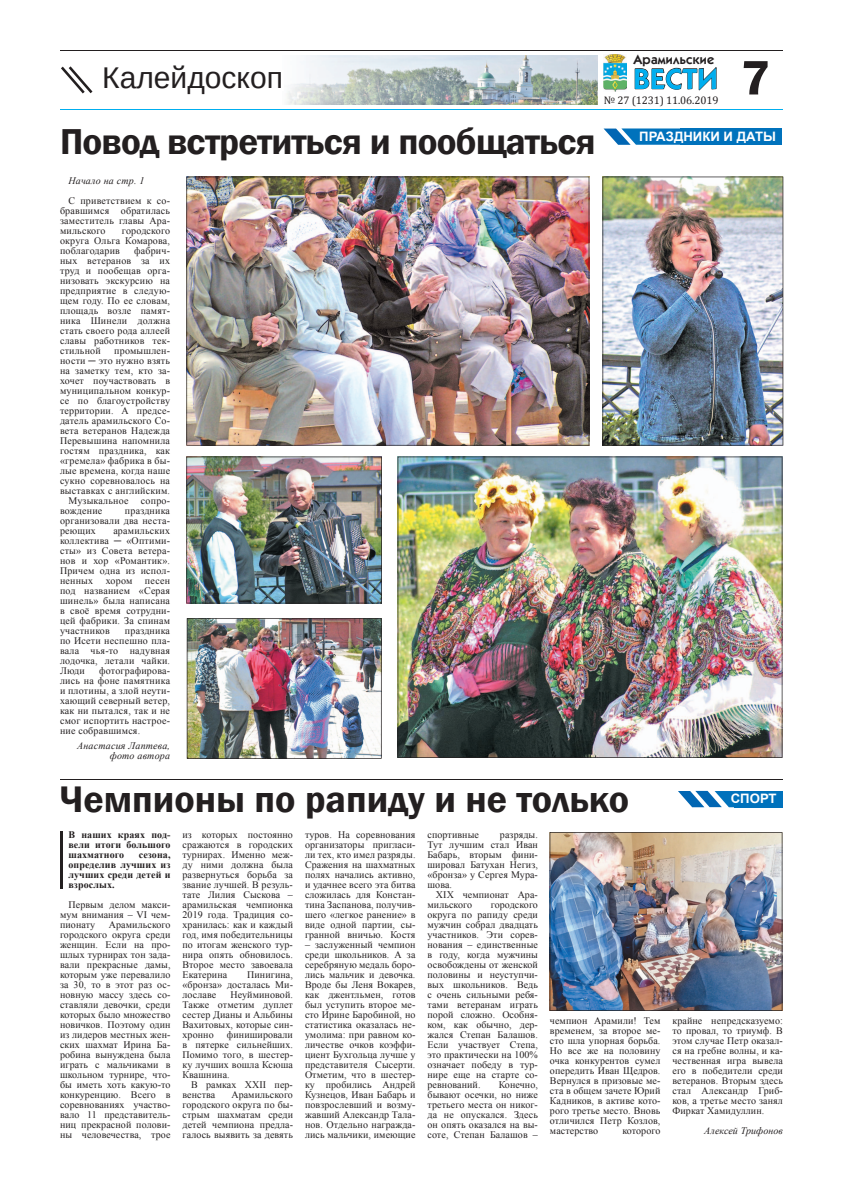
<style>
.page{position:relative;width:842px;height:1191px;background:#fff}
.page>*{position:absolute;margin:0;border:0;box-sizing:border-box;transform-origin:0 0}
.t1{font:600 50px "Franklin Gothic";color:#231f20}
.t2{font:600 38px "Franklin Gothic";color:#231f20}
.t3{font:600 37px "Franklin Gothic";letter-spacing:-.02em;color:#231f20}
.t4{font:30px "Arimo";color:#231f20}
.t5{font:600 29.1px "Kabel C";color:#00aeef}
.t6{font:600 13.2px "Kabel C";letter-spacing:.02em;color:#231f20}
.t7{font:700 13px "Arial";color:#fff}
.t8{font:11px "Cambria";letter-spacing:-.01em;color:#231f20}
.t9{font:10px/10px "Times New Roman";letter-spacing:.01em;color:#231f20;text-align:justify}
.t10{font:700 10px/10px "Times New Roman";letter-spacing:.01em;color:#231f20;text-align:justify}
.t11{font:italic 10px/10px "Times New Roman";letter-spacing:.02em;color:#231f20;text-align:right}
</style>
<div class="page">
<hr style="left:60px;top:109px;width:722px;height:1px;background:#00aeef">
<svg style="left:634px;top:67px;width:83px;height:24px"></svg>
<img style="left:604px;top:55px;width:22px;height:36px">
<img style="left:287px;top:55px;width:311px;height:49px">
<svg style="left:61px;top:66px;width:31px;height:27px"></svg>
<hr style="left:60px;top:51px;width:722px;height:1px;background:#231f20">
<hr style="left:60px;top:831px;width:3px;height:58px;background:#231f20">
<hr style="left:60px;top:779px;width:723px;height:1px;background:#231f20">
<div style="left:734px;top:791px;width:49px;height:16px;background:#0072bc"></div>
<svg style="left:678px;top:791px;width:56px;height:16px"></svg>
<div style="left:680px;top:128px;width:102px;height:17px;background:#0072bc"></div>
<svg style="left:603px;top:128px;width:77px;height:17px"></svg>
<img style="left:550px;top:832px;width:232px;height:179px">
<img style="left:186px;top:177px;width:403px;height:268px">
<img style="left:602px;top:177px;width:181px;height:268px">
<img style="left:398px;top:456px;width:384px;height:302px">
<img style="left:186px;top:456px;width:196px;height:147px">
<img style="left:187px;top:618px;width:195px;height:140px">
<h3 class="t6" style="left:633px;top:52px;width:82px">арамильские</h3>
<h3 class="t4" style="left:102px;top:59px;width:182px">Калейдоскоп</h3>
<h1 class="t1" style="left:741px;top:47px;width:31px">7</h1>
<h3 class="t5" style="left:633px;top:62px;width:86px">веСТИ</h3>
<p class="t8" style="left:604px;top:94px;width:116px">№ 27 (1231) 11.06.2019</p>
<h3 class="t3" style="left:60px;top:118px;width:537px">Повод встретиться и пообщаться</h3>
<h3 class="t7" style="left:639px;top:128px;width:138px">Праздники и даты</h3>
<p class="t11" style="left:69px;top:175px;width:77px">Начало на стр. 1</p>
<p class="t9" style="left:60px;top:195px;width:112px;text-indent:8px">С приветствием к со&shy;бравшимся обратилась заместитель главы Ара&shy;мильского</p>
<p class="t9" style="left:60px;top:225px;width:112px;text-indent:62px">городского округа Ольга Комарова, поблагодарив</p>
<p class="t9" style="left:60px;top:245px;width:112px;text-indent:74px">фабрич&shy;ных ветеранов за их труд и пообещав орга&shy;низовать экскурсию на предприятие в следую&shy;щем году. По ее словам, площадь возле памят&shy;ника Шинели должна стать своего рода аллеей славы работников тек&shy;стильной</p>
<p class="t9" style="left:114px;top:345px;width:57px">промышлен-</p>
<p class="t9" style="left:60px;top:355px;width:112px">ности ─ это нужно взять</p>
<p class="t9" style="left:60px;top:365px;width:112px">на заметку тем, кто за-</p>
<p class="t9" style="left:60px;top:375px;width:112px">хочет поучаствовать в</p>
<p class="t9" style="left:60px;top:385px;width:112px">муниципальном конкур-</p>
<p class="t9" style="left:60px;top:395px;width:112px">се по благоустройству</p>
<p class="t9" style="left:60px;top:405px;width:112px">территории. А предсе-</p>
<p class="t9" style="left:60px;top:415px;width:112px">датель арамильского Со-</p>
<p class="t9" style="left:60px;top:425px;width:112px">вета ветеранов Надежда</p>
<p class="t9" style="left:60px;top:435px;width:112px">Перевышина напомнила</p>
<p class="t9" style="left:60px;top:445px;width:112px">гостям праздника, как</p>
<p class="t9" style="left:60px;top:455px;width:112px">«гремела» фабрика в бы-</p>
<p class="t9" style="left:60px;top:465px;width:112px">лые времена, когда наше</p>
<p class="t9" style="left:60px;top:475px;width:112px">сукно соревновалось на</p>
<p class="t9" style="left:60px;top:485px;width:112px">выставках с английским.</p>
<p class="t9" style="left:69px;top:495px;width:103px">Музыкальное сопро-</p>
<p class="t9" style="left:60px;top:505px;width:44px">вождение</p>
<p class="t9" style="left:60px;top:505px;width:112px;text-indent:65px">праздника организовали два неста&shy;реющих</p>
<p class="t9" style="left:60px;top:525px;width:112px;text-indent:53px">арамильских коллектива ─ «Оптими&shy;сты» из Совета ветера&shy;нов и хор «Романтик».<br>Причем одна из испол&shy;ненных</p>
<p class="t9" style="left:60px;top:575px;width:112px;text-indent:85px">песен под названием «Серая шинель» была написана в своё время сотрудни&shy;цей фабрики. За спинам участников</p>
<p class="t9" style="left:106px;top:575px;width:28px">хором</p>
<p class="t9" style="left:60px;top:625px;width:112px;text-indent:65px">праздника по Исети неспешно пла&shy;вала чья-то надувная лодочка, летали чайки.<br>Люди</p>
<p class="t9" style="left:60px;top:665px;width:112px;text-indent:39px">фотографирова&shy;лись на фоне памятника и плотины, а злой неути&shy;хающий северный ветер, как ни пытался, так и не смог испортить настрое&shy;ние собравшимся.</p>
<p class="t11" style="left:77px;top:740px;width:95px">Анастасия Лаптева, фото автора</p>
<h2 class="t2" style="left:60px;top:776px;width:571px">Чемпионы по рапиду и не только</h2>
<h3 class="t7" style="left:731px;top:790px;width:47px">СПОрт</h3>
<p class="t10" style="left:68px;top:829px;width:104px">В наших краях под&shy;вели итоги большого шахматного</p>
<p class="t10" style="left:68px;top:849px;width:104px;text-indent:70px">сезона, определив лучших из лучших среди детей и взрослых.</p>
<p class="t9" style="left:60px;top:899px;width:112px;text-indent:9px">Первым делом макси&shy;мум внимания – VI чем&shy;пионату</p>
<p class="t9" style="left:60px;top:919px;width:112px;text-indent:49px">Арамильского городского округа среди женщин. Если на про&shy;шлых турнирах тон зада&shy;вали прекрасные дамы, которым уже перевалило за 30, то в этот раз ос&shy;новную массу здесь со&shy;ставляли девочки, среди которых было множество новичков. Поэтому один из лидеров местных жен&shy;ских шахмат Ирина Ба&shy;робина вынуждена была играть с мальчиками в школьном турнире, что&shy;бы иметь хоть какую-то конкуренцию. Всего в соревнованиях участво&shy;вало 11 представитель&shy;ниц прекрасной полови&shy;ны человечества, трое</p>
<p class="t9" style="left:182px;top:829px;width:112px">из которых постоянно сражаются в городских турнирах. Именно меж&shy;ду ними должна была развернуться борьба за звание лучшей. В резуль&shy;тате Лилия Сыскова – арамильская чемпионка 2019 года. Традиция со&shy;хранилась: как и каждый год, имя победительницы по итогам женского тур&shy;нира опять обновилось.<br>Второе место завоевала Екатерина</p>
<p class="t9" style="left:182px;top:969px;width:112px;text-indent:65px">Пинигина, «бронза» досталась Ми&shy;лославе</p>
<p class="t9" style="left:182px;top:989px;width:112px;text-indent:48px">Неуйминовой.<br>Также отметим дуплет сестер Дианы и Альбины Вахитовых, которые син&shy;хронно</p>
<p class="t9" style="left:182px;top:1029px;width:112px;text-indent:44px">финишировали в пятерке сильнейших.<br>Помимо того, в шестер&shy;ку лучших вошла Ксюша Квашнина.</p>
<p class="t9" style="left:182px;top:1079px;width:112px;text-indent:8px">В рамках XXII пер&shy;венства</p>
<p class="t9" style="left:182px;top:1089px;width:112px;text-indent:49px">Арамильского городского округа по бы&shy;стрым шахматам среди детей чемпиона предла&shy;галось выявить за девять</p>
<p class="t9" style="left:305px;top:829px;width:112px">туров. На соревнования организаторы пригласи&shy;ли тех, кто имел разряды.<br>Сражения на шахматных полях начались активно, и удачнее всего эта битва сложилась для Констан&shy;тина Заспанова, получив&shy;шего «легкое ранение» в виде одной партии, сы&shy;гранной вничью. Костя</p>
<p class="t9" style="left:305px;top:939px;width:112px">– заслуженный чемпион среди школьников. А за серебряную медаль боро&shy;лись мальчик и девочка.<br>Вроде бы Леня Вокарев, как джентльмен, готов был уступить второе ме&shy;сто Ирине Баробиной, но статистика оказалась не&shy;умолима: при равном ко&shy;личестве очков коэффи&shy;циент Бухгольца лучше у представителя Сысерти.<br>Отметим, что в шестер&shy;ку пробились Андрей Кузнецов, Иван Бабарь и повзрослевший и возму&shy;жавший Александр Тала&shy;нов. Отдельно награжда&shy;лись мальчики, имеющие</p>
<p class="t9" style="left:427px;top:829px;width:53px">спортивные</p>
<p class="t9" style="left:427px;top:829px;width:112px;text-indent:72px">разряды.<br>Тут лучшим стал Иван Бабарь, вторым фини&shy;шировал Батухан Негиз, «бронза» у Сергея Мура&shy;шова.</p>
<p class="t9" style="left:427px;top:889px;width:112px;text-indent:8px">XIX чемпионат Ара&shy;мильского</p>
<p class="t9" style="left:427px;top:899px;width:112px;text-indent:63px">городского округа по рапиду среди мужчин собрал двадцать участников. Эти сорев&shy;нования – единственные в году, когда мужчины освобождены от женской половины и неуступчи&shy;вых школьников. Ведь с очень сильными ребя&shy;тами ветеранам играть порой сложно. Особня&shy;ком, как обычно, дер&shy;жался Степан Балашов.<br>Если участвует Степа, это практически на 100% означает победу в тур&shy;нире еще на старте со&shy;ревнований.</p>
<p class="t9" style="left:427px;top:1079px;width:112px;text-indent:71px">Конечно, бывают осечки, но ниже третьего места он никог&shy;да не опускался. Здесь он опять оказался на вы&shy;соте, Степан Балашов –</p>
<p class="t9" style="left:550px;top:1015px;width:112px">чемпион Арамили! Тем временем, за второе ме&shy;сто шла упорная борьба.<br>Но все же на половину очка конкурентов сумел опередить Иван Щедров.<br>Вернулся в призовые ме&shy;ста в общем зачете Юрий Кадников, в активе кото&shy;рого третье место. Вновь отличился Петр Козлов, мастерство</p>
<p class="t9" style="left:622px;top:1125px;width:40px">которого</p>
<p class="t9" style="left:672px;top:1015px;width:112px">крайне непредсказуемо: то провал, то триумф. В этом случае Петр оказал&shy;ся на гребне волны, и ка&shy;чественная игра вывела его в победители среди ветеранов. Вторым здесь стал Александр Гриб&shy;ков, а третье место занял Фиркат Хамидуллин.</p>
<p class="t11" style="left:704px;top:1125px;width:80px">Алексей Трифонов</p>
</div>
